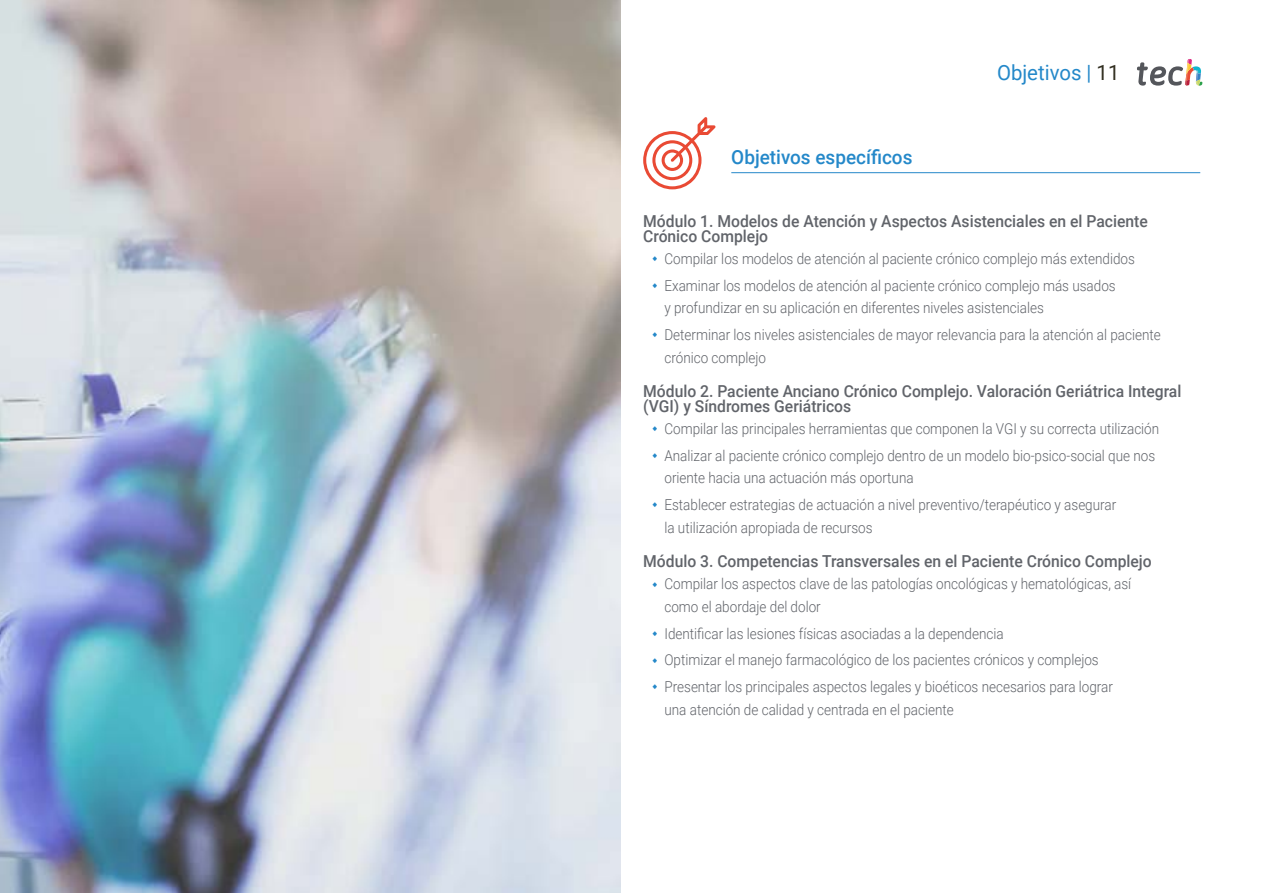
<style>
.page{position:relative;width:1263px;height:893px;background:#fff}
.page>*{position:absolute;margin:0;border:0;box-sizing:border-box;transform-origin:0 0}
.t1{font:21px "Roboto";color:#2488c9}
.t2{font:500 19.5px "Roboto";color:#2488c9}
.t3{font:500 16.5px/15px "Roboto";color:#61646a;scale:.95 1}
.t4{font:300 15px/26.7px "Roboto";color:#61646a;scale:.9 1}
.s1{color:#312e20}
</style>
<div class="page">
<hr style="left:731px;top:172px;width:469px;height:1px;background:#2488c9">
<svg style="left:643px;top:117px;width:73px;height:72px"></svg>
<img style="left:0;top:0;width:621px;height:893px">
<svg style="left:1137px;top:59px;width:65px;height:27px"></svg>
<h2 class="t2" style="left:731px;top:144px;width:183px">Objetivos específicos</h2>
<h1 class="t1" style="left:997px;top:57px;width:124px">Objetivos | <span class="s1">11</span></h1>
<p class="t3" style="left:643px;top:213px;width:533px">Módulo 1. Modelos de Atención y Aspectos Asistenciales en el Paciente<br>Crónico Complejo</p>
<p class="t4" style="left:664px;top:245px;width:524px">Compilar los modelos de atención al paciente crónico complejo más extendidos<br>Examinar los modelos de atención al paciente crónico complejo más usados</p>
<p class="t4" style="left:664px;top:294px;width:553px">y profundizar en su aplicación en diferentes niveles asistenciales<br>Determinar los niveles asistenciales de mayor relevancia para la atención al paciente</p>
<p class="t4" style="left:664px;top:343px;width:115px">crónico complejo</p>
<p class="t3" style="left:643px;top:383px;width:568px">Módulo 2. Paciente Anciano Crónico Complejo. Valoración Geriátrica Integral (VGI) y Síndromes Geriátricos</p>
<p class="t4" style="left:664px;top:415px;width:551px">Compilar las principales herramientas que componen la VGI y su correcta utilización<br>Analizar al paciente crónico complejo dentro de un modelo bio-psico-social que nos</p>
<p class="t4" style="left:664px;top:464px;width:503px">oriente hacia una actuación más oportuna<br>Establecer estrategias de actuación a nivel preventivo/terapéutico y asegurar</p>
<p class="t4" style="left:664px;top:513px;width:233px">la utilización apropiada de recursos</p>
<p class="t3" style="left:643px;top:553px;width:537px">Módulo 3. Competencias Transversales en el Paciente Crónico Complejo</p>
<p class="t4" style="left:664px;top:572px;width:520px;line-height:22.5px">Compilar los aspectos clave de las patologías oncológicas y hematológicas, así como el abordaje del dolor</p>
<p class="t4" style="left:664px;top:619px;width:500px">Identificar las lesiones físicas asociadas a la dependencia<br>Optimizar el manejo farmacológico de los pacientes crónicos y complejos<br>Presentar los principales aspectos legales y bioéticos necesarios para lograr</p>
<p class="t4" style="left:664px;top:695px;width:323px">una atención de calidad y centrada en el paciente</p>
</div>
